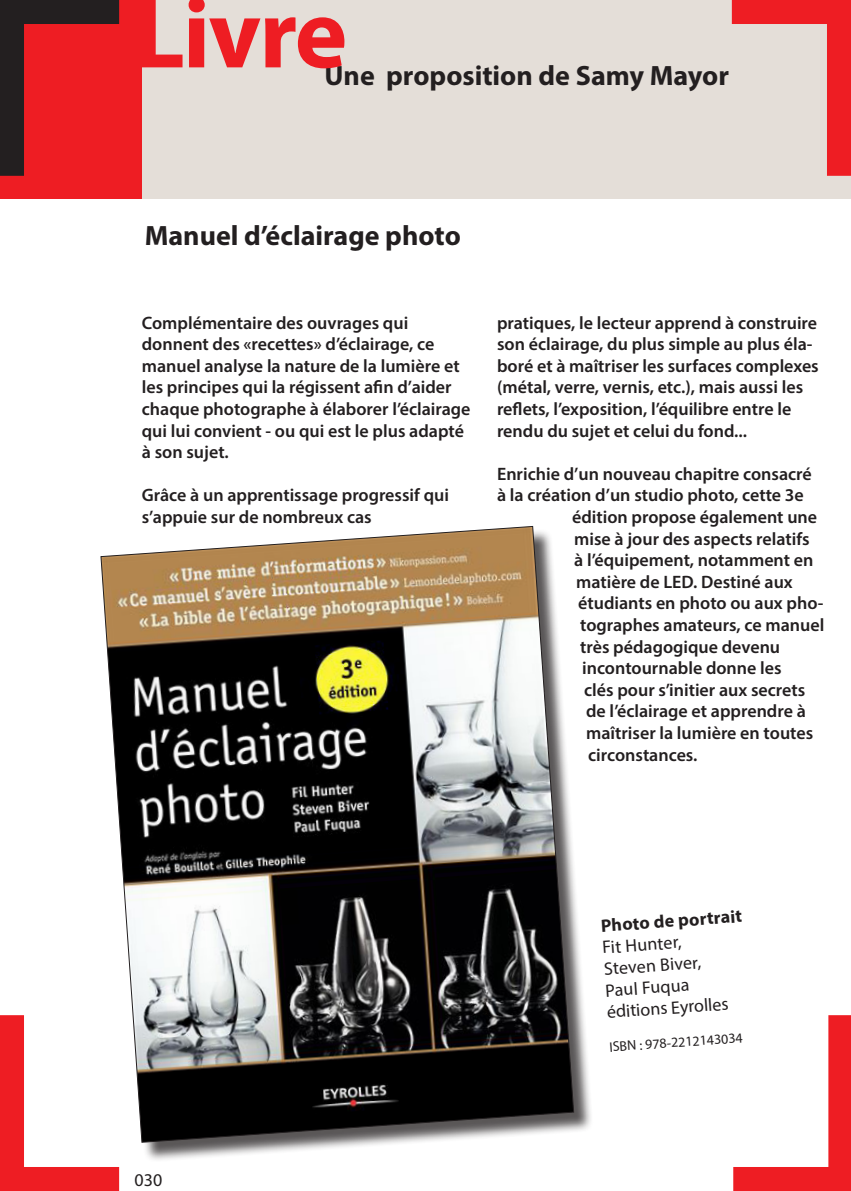
<style>
.page{position:relative;width:851px;height:1191px;background:#fff}
.page>*{position:absolute;margin:0;border:0;box-sizing:border-box;transform-origin:0 0}
.t1{font:700 100px "Myriad Pro";letter-spacing:-.02em;color:#ee1d23}
.t2{font:700 28px "Myriad Pro";color:#231f20}
.t3{font:600 18px/21.6px "Myriad Pro";color:#231f20}
.t4{font:18px "Myriad Pro";color:#231f20}
.t5{font:700 18px "Myriad Pro";color:#231f20}
.t6{font:14px "Myriad Pro";color:#231f20}
</style>
<div class="page">
<div style="left:0;top:0;width:850px;height:198px;background:#e4ded8"></div>
<svg style="left:0;top:0;width:143px;height:199px;background:#bf1e23"></svg>
<svg style="left:0;top:1015px;width:120px;height:176px"></svg>
<div style="left:103px;top:528px;width:490px;height:634px;background:#231f20;opacity:.75"></div>
<svg style="left:100px;top:526px;width:474px;height:617px"></svg>
<svg style="left:707px;top:0;width:143px;height:199px"></svg>
<svg style="left:733px;top:1015px;width:117px;height:176px"></svg>
<p class="t1" style="left:134px;top:-32px;width:215px">Livre</p>
<p class="t2" style="left:324px;top:57px;width:406px">Une proposition de Samy Mayor</p>
<p class="t2" style="left:145px;top:217px;width:318px">Manuel d’éclairage photo</p>
<p class="t3" style="left:142px;top:311px;width:330px">Complémentaire des ouvrages qui donnent des «recettes» d’éclairage, ce manuel analyse la nature de la lumière et les principes qui la régissent afin d’aider chaque photographe à élaborer l’éclairage qui lui convient - ou qui est le plus adapté à son sujet.</p>
<p class="t3" style="left:142px;top:484px;width:308px">Grâce à un apprentissage progressif qui s’appuie sur de nombreux cas</p>
<p class="t3" style="left:497px;top:311px;width:323px">pratiques, le lecteur apprend à construire son éclairage, du plus simple au plus éla&shy;boré et à maîtriser les surfaces complexes (métal, verre, vernis, etc.), mais aussi les reflets, l’exposition, l’équilibre entre le rendu du sujet et celui du fond...</p>
<p class="t3" style="left:497px;top:462px;width:316px">Enrichie d’un nouveau chapitre consacré</p>
<p class="t3" style="left:497px;top:484px;width:308px">à la création d’un studio photo, cette 3e</p>
<p class="t3" style="left:572px;top:506px;width:246px">édition propose également une</p>
<p class="t3" style="left:574px;top:527px;width:237px">mise à jour des aspects relatifs</p>
<p class="t3" style="left:574px;top:549px;width:241px">à l’équipement, notamment en</p>
<p class="t3" style="left:576px;top:570px;width:218px">matière de LED. Destiné aux</p>
<p class="t3" style="left:578px;top:592px;width:247px">étudiants en photo ou aux pho-</p>
<p class="t3" style="left:580px;top:614px;width:246px">tographes amateurs, ce manuel</p>
<p class="t3" style="left:580px;top:635px;width:201px">très pédagogique devenu</p>
<p class="t3" style="left:582px;top:657px;width:201px">incontournable donne les</p>
<p class="t3" style="left:584px;top:678px;width:223px">clés pour s’initier aux secrets</p>
<p class="t3" style="left:586px;top:700px;width:221px">de l’éclairage et apprendre à</p>
<p class="t3" style="left:586px;top:722px;width:228px">maîtriser la lumière en toutes</p>
<p class="t3" style="left:588px;top:743px;width:111px">circonstances.</p>
<p class="t4" style="left:134px;top:1169px;width:29px">030</p>
<p class="t5" style="left:600px;top:914px;width:143px;rotate:-4deg">Photo de portrait</p>
<p class="t4" style="left:601px;top:936px;width:81px;rotate:-4deg">Fit Hunter,</p>
<p class="t4" style="left:603px;top:958px;width:99px;rotate:-4deg">Steven Biver,</p>
<p class="t4" style="left:604px;top:979px;width:86px;rotate:-4deg">Paul Fuqua</p>
<p class="t4" style="left:606px;top:1001px;width:123px;rotate:-4deg">éditions Eyrolles</p>
<p class="t6" style="left:608px;top:1038px;width:135px;rotate:-4deg">ISBN : 978-2212143034</p>
</div>
